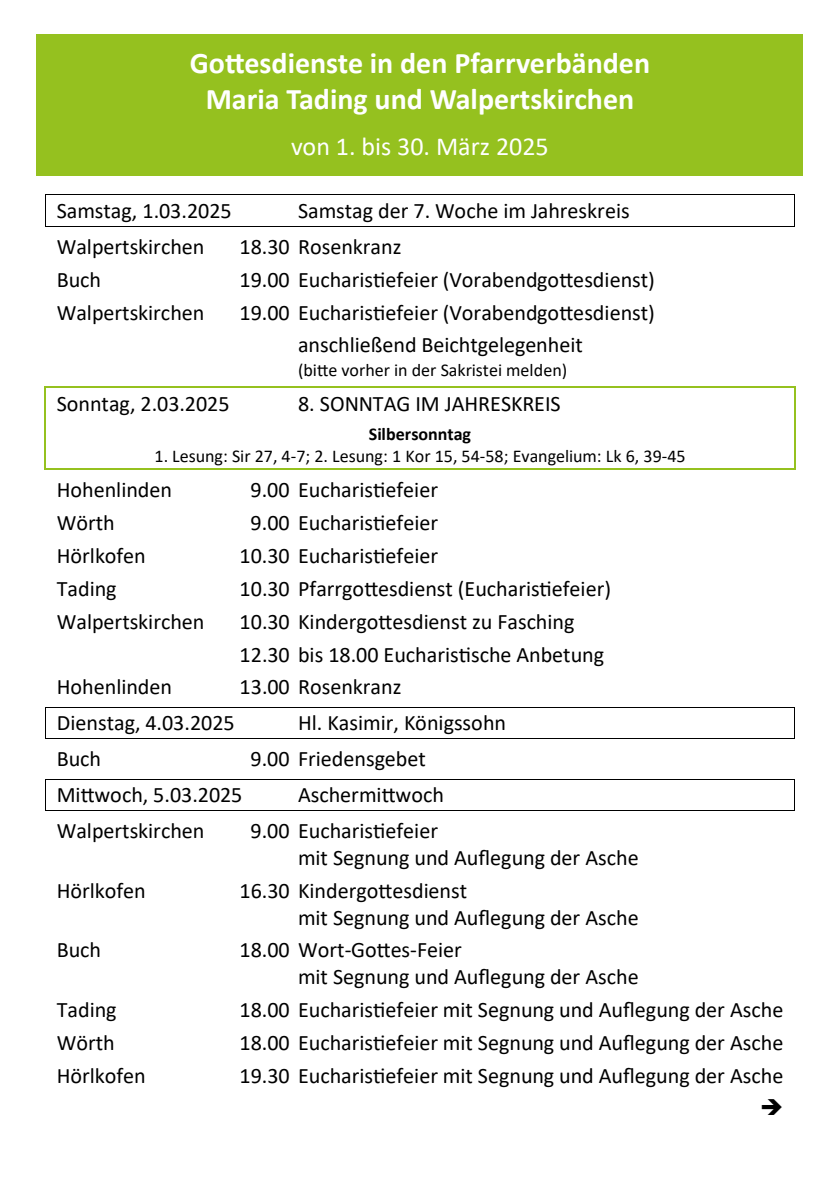
<style>
.page{position:relative;width:840px;height:1191px;background:#fff}
.page>*{position:absolute;margin:0;border:0;box-sizing:border-box;transform-origin:0 0}
.t1{font:700 30px/36px "Calibri";color:#fff;text-align:center}
.t2{font:26px "Calibri";color:#fff}
.t3{font:22px/26.8px "Calibri";color:#000}
.t4{font:18px "Calibri";color:#000}
.t5{font:700 18px "Calibri";color:#000}
</style>
<div class="page">
<hr style="left:46px;top:194px;width:747px;height:1px;background:#000">
<hr style="left:46px;top:226px;width:747px;height:1px;background:#000">
<hr style="left:45px;top:195px;width:1px;height:31px;background:#000">
<hr style="left:793px;top:195px;width:1px;height:31px;background:#000">
<hr style="left:46px;top:387px;width:747px;height:1px;background:#95c11f">
<hr style="left:44px;top:388px;width:2px;height:35px;background:#95c11f">
<hr style="left:793px;top:388px;width:2px;height:35px;background:#95c11f">
<hr style="left:44px;top:423px;width:2px;height:22px;background:#95c11f">
<hr style="left:793px;top:423px;width:2px;height:22px;background:#95c11f">
<hr style="left:46px;top:469px;width:747px;height:1px;background:#95c11f">
<hr style="left:44px;top:445px;width:2px;height:24px;background:#95c11f">
<hr style="left:793px;top:445px;width:2px;height:24px;background:#95c11f">
<hr style="left:46px;top:706px;width:747px;height:1px;background:#000">
<hr style="left:46px;top:738px;width:747px;height:1px;background:#000">
<hr style="left:45px;top:707px;width:1px;height:31px;background:#000">
<hr style="left:793px;top:707px;width:1px;height:31px;background:#000">
<hr style="left:46px;top:778px;width:747px;height:1px;background:#000">
<hr style="left:46px;top:810px;width:747px;height:1px;background:#000">
<hr style="left:45px;top:779px;width:1px;height:31px;background:#000">
<hr style="left:793px;top:779px;width:1px;height:31px;background:#000">
<div style="left:37px;top:34px;width:765px;height:142px;background:#95c11f"></div>
<h1 class="t1" style="left:190px;top:45px;width:461px">Gottesdienste in den Pfarrverbänden<br>Maria Tading und Walpertskirchen</h1>
<p class="t2" style="left:291px;top:128px;width:259px">von 1. bis 30. März 2025</p>
<p class="t3" style="left:57px;top:197px;width:176px">Samstag, 1.03.2025</p>
<p class="t3" style="left:298px;top:197px;width:333px">Samstag der 7. Woche im Jahreskreis</p>
<p class="t3" style="left:57px;top:232px;width:149px">Walpertskirchen</p>
<p class="t3" style="left:239px;top:232px;width:163px">18.30 Rosenkranz</p>
<p class="t3" style="left:57px;top:265px;width:46px">Buch</p>
<p class="t3" style="left:239px;top:265px;width:416px">19.00 Eucharistiefeier (Vorabendgottesdienst)</p>
<p class="t3" style="left:57px;top:298px;width:149px">Walpertskirchen</p>
<p class="t3" style="left:298px;top:295px;width:358px;line-height:32.8px;text-indent:-59px">19.00 Eucharistiefeier (Vorabendgottesdienst) anschließend Beichtgelegenheit</p>
<p class="t4" style="left:298px;top:357px;width:270px">(bitte vorher in der Sakristei melden)</p>
<p class="t3" style="left:57px;top:389px;width:174px">Sonntag, 2.03.2025</p>
<p class="t3" style="left:298px;top:389px;width:264px">8. SONNTAG IM JAHRESKREIS</p>
<p class="t5" style="left:369px;top:421px;width:104px">Silbersonntag</p>
<p class="t4" style="left:154px;top:443px;width:532px">1. Lesung: Sir 27, 4-7; 2. Lesung: 1 Kor 15, 54-58; Evangelium: Lk 6, 39-45</p>
<p class="t3" style="left:57px;top:476px;width:117px">Hohenlinden</p>
<p class="t3" style="left:250px;top:476px;width:189px">9.00 Eucharistiefeier</p>
<p class="t3" style="left:57px;top:509px;width:60px">Wörth</p>
<p class="t3" style="left:250px;top:509px;width:189px">9.00 Eucharistiefeier</p>
<p class="t3" style="left:57px;top:541px;width:91px">Hörlkofen</p>
<p class="t3" style="left:239px;top:541px;width:200px">10.30 Eucharistiefeier</p>
<p class="t3" style="left:57px;top:574px;width:61px">Tading</p>
<p class="t3" style="left:239px;top:574px;width:373px">10.30 Pfarrgottesdienst (Eucharistiefeier)</p>
<p class="t3" style="left:57px;top:607px;width:149px">Walpertskirchen</p>
<p class="t3" style="left:239px;top:604px;width:366px;line-height:32.8px">10.30 Kindergottesdienst zu Fasching<br>12.30 bis 18.00 Eucharistische Anbetung</p>
<p class="t3" style="left:57px;top:673px;width:117px">Hohenlinden</p>
<p class="t3" style="left:239px;top:673px;width:163px">13.00 Rosenkranz</p>
<p class="t3" style="left:57px;top:709px;width:179px">Dienstag, 4.03.2025</p>
<p class="t3" style="left:298px;top:709px;width:209px">Hl. Kasimir, Königssohn</p>
<p class="t3" style="left:57px;top:745px;width:46px">Buch</p>
<p class="t3" style="left:250px;top:745px;width:177px">9.00 Friedensgebet</p>
<p class="t3" style="left:57px;top:781px;width:187px">Mittwoch, 5.03.2025</p>
<p class="t3" style="left:298px;top:781px;width:147px">Aschermittwoch</p>
<p class="t3" style="left:57px;top:816px;width:149px">Walpertskirchen</p>
<p class="t3" style="left:298px;top:816px;width:342px;text-indent:-48px">9.00 Eucharistiefeier<br>mit Segnung und Auflegung der Asche</p>
<p class="t3" style="left:57px;top:876px;width:91px">Hörlkofen</p>
<p class="t3" style="left:298px;top:876px;width:342px;text-indent:-59px">16.30 Kindergottesdienst<br>mit Segnung und Auflegung der Asche</p>
<p class="t3" style="left:57px;top:936px;width:46px">Buch</p>
<p class="t3" style="left:298px;top:936px;width:342px;text-indent:-59px">18.00 Wort-Gottes-Feier<br>mit Segnung und Auflegung der Asche</p>
<p class="t3" style="left:57px;top:996px;width:61px">Tading</p>
<p class="t3" style="left:239px;top:996px;width:545px">18.00 Eucharistiefeier mit Segnung und Auflegung der Asche</p>
<p class="t3" style="left:57px;top:1028px;width:60px">Wörth</p>
<p class="t3" style="left:239px;top:1028px;width:545px">18.00 Eucharistiefeier mit Segnung und Auflegung der Asche</p>
<p class="t3" style="left:57px;top:1061px;width:91px">Hörlkofen</p>
<p class="t3" style="left:239px;top:1061px;width:545px">19.30 Eucharistiefeier mit Segnung und Auflegung der Asche</p>
</div>
